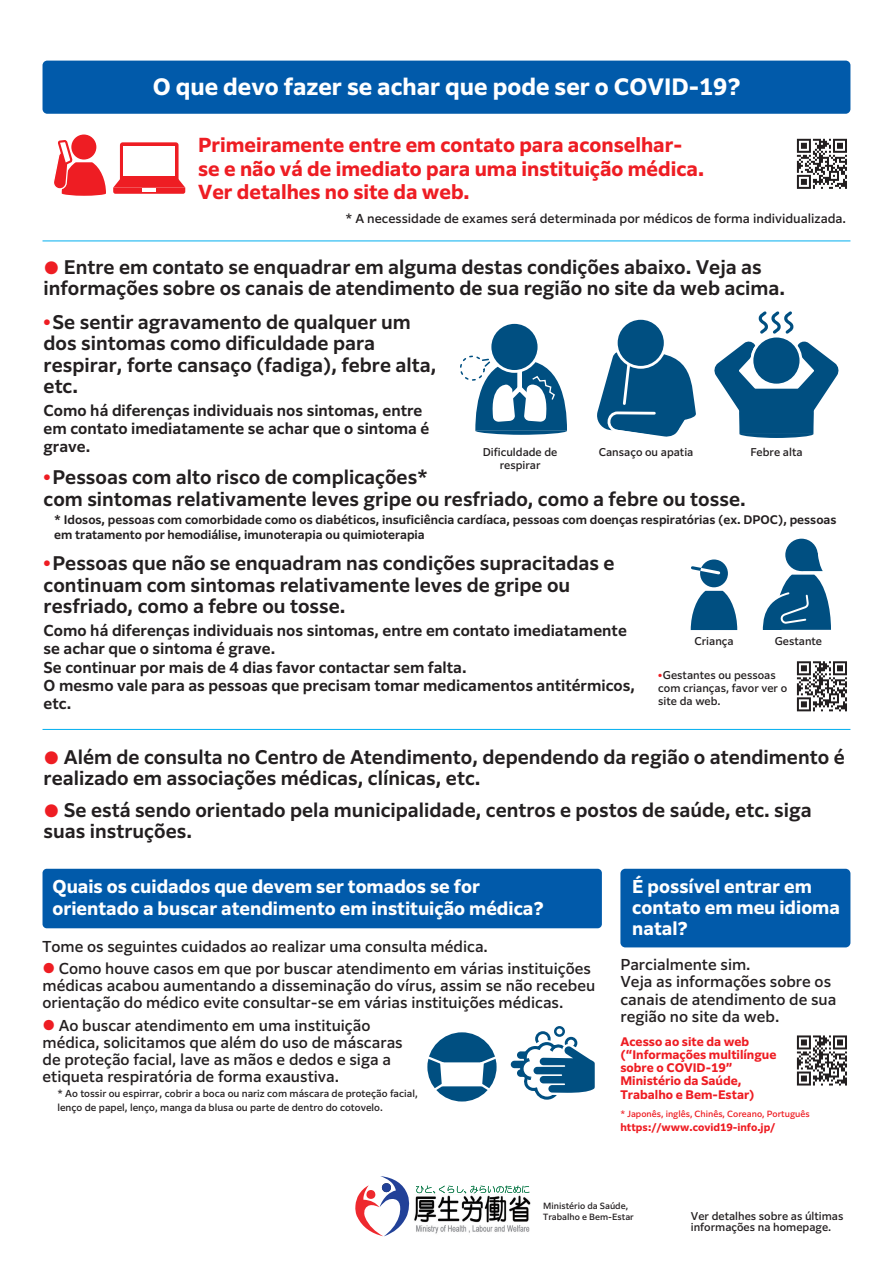
<style>
.page{position:relative;width:893px;height:1263px;background:#fff}
.page>*{position:absolute;margin:0;border:0;box-sizing:border-box;transform-origin:0 0}
.t1{font:700 22.35px "Clarimo UDPE";color:#fff}
.t2{font:700 19.2px/23.4px "Clarimo UDPE";color:#ee1d23}
.t3{font:600 18.6px/21.3px "Clarimo UDPE";color:#231f20}
.t4{font:700 17.55px/21.3px "Clarimo UDPE";color:#fff}
.t5{font:500 14.85px/17px "Clarimo UDPE";color:#231f20}
.t6{font:600 14.85px/18px "Clarimo UDPE";color:#231f20}
.t7{font:500 12.15px "Clarimo UDPE";color:#231f20}
.t8{font:600 11.7px/14.9px "Clarimo UDPE";color:#231f20}
.t9{font:700 11.7px/13.4px "Clarimo UDPE";color:#ee1d23}
.t10{font:500 10.65px/12.8px "Clarimo UDPE";color:#231f20}
.t11{font:700 10.05px "Clarimo UDPE";color:#ee1d23}
.t12{font:500 9.6px/13.8px "Clarimo UDPE";color:#231f20}
.t13{font:500 8.55px "Clarimo UDPE";color:#ee1d23}
.t14{font:500 8.55px/10.6px "Clarimo UDPE";color:#231f20}
.s1{font-size:16.8px;color:#ee1d23}
.s2{font-size:13.35px;color:#ee1d23}
</style>
<div class="page">
<svg style="left:355px;top:1176px;width:55px;height:60px"></svg>
<svg style="left:416px;top:1185px;width:113px;height:8px"></svg>
<img style="left:414px;top:1194px;width:117px;height:40px">
<div style="left:43px;top:869px;width:559px;height:59px;background:#015aaa;border-radius:4px"></div>
<div style="left:620px;top:869px;width:230px;height:78px;background:#015aaa;border-radius:5px"></div>
<div style="left:43px;top:61px;width:807px;height:53px;background:#015aaa;border-radius:5px"></div>
<hr style="left:43px;top:240px;width:807px;height:1px;background:#00aeef">
<hr style="left:43px;top:729px;width:807px;height:1px;background:#00aeef">
<svg style="left:797px;top:1035px;width:50px;height:50px"></svg>
<svg style="left:797px;top:661px;width:50px;height:50px"></svg>
<svg style="left:797px;top:139px;width:50px;height:50px"></svg>
<div style="left:120px;top:142px;width:59px;height:40px;background:linear-gradient(to right,#ee1d23,#ee1d23);border-radius:3px"></div>
<svg style="left:113px;top:177px;width:72px;height:17px"></svg>
<div style="left:124px;top:146px;width:51px;height:29px;background:#fff"></div>
<hr style="left:142px;top:188px;width:14px;height:4px;background:#fff">
<div style="left:71px;top:135px;width:25px;height:25px;background:#ee1d23;border-radius:50%"></div>
<svg style="left:54px;top:140px;width:52px;height:56px"></svg>
<svg style="left:714px;top:311px;width:125px;height:127px"></svg>
<svg style="left:597px;top:319px;width:99px;height:118px"></svg>
<svg style="left:460px;top:323px;width:107px;height:112px"></svg>
<div style="left:427px;top:1032px;width:70px;height:69px;background:#004f81;border-radius:50%"></div>
<svg style="left:427px;top:1054px;width:70px;height:39px"></svg>
<div style="left:535px;top:1031px;width:16px;height:15px;border:3px solid #004f81;border-radius:50%"></div>
<div style="left:554px;top:1026px;width:11px;height:11px;border:2px solid #004f81;border-radius:50%"></div>
<svg style="left:510px;top:1036px;width:85px;height:64px"></svg>
<svg style="left:691px;top:591px;width:46px;height:39px"></svg>
<div style="left:785px;top:539px;width:33px;height:32px;background:#004f81;border-radius:50%"></div>
<svg style="left:762px;top:552px;width:69px;height:78px"></svg>
<div style="left:700px;top:559px;width:28px;height:28px;background:#004f81;border-radius:50%"></div>
<svg style="left:691px;top:564px;width:30px;height:12px"></svg>
<p class="t1" style="left:153px;top:68px;width:589px">O que devo fazer se achar que pode ser o COVID-19?</p>
<p class="t2" style="left:198px;top:132px;width:507px">Primeiramente entre em contato para aconselhar&shy;se e não vá de imediato para uma instituição médica.<br>Ver detalhes no site da web.</p>
<p class="t7" style="left:345px;top:209px;width:502px">* A necessidade de exames será determinada por médicos de forma individualizada.</p>
<p class="t3" style="left:44px;top:255px;width:743px"><span class="s1">●</span> Entre em contato se enquadrar em alguma destas condições abaixo. Veja as informações sobre os canais de atendimento de sua região no site da web acima.</p>
<p class="t3" style="left:44px;top:310px;width:394px"><sup>●</sup> Se sentir agravamento de qualquer um dos sintomas como dificuldade para respirar, forte cansaço (fadiga), febre alta, etc.</p>
<p class="t6" style="left:44px;top:401px;width:387px">Como há diferenças individuais nos sintomas, entre em contato imediatamente se achar que o sintoma é grave.</p>
<p class="t3" style="left:44px;top:465px;width:704px"><sup>●</sup> Pessoas com alto risco de complicações*<br>com sintomas relativamente leves gripe ou resfriado, como a febre ou tosse.</p>
<p class="t8" style="left:54px;top:511px;width:784px">* Idosos, pessoas com comorbidade como os diabéticos, insuficiência cardíaca, pessoas com doenças respiratórias (ex. DPOC), pessoas em tratamento por hemodiálise, imunoterapia ou quimioterapia</p>
<p class="t3" style="left:44px;top:552px;width:572px"><sup>●</sup> Pessoas que não se enquadram nas condições supracitadas e continuam com sintomas relativamente leves de gripe ou resfriado, como a febre ou tosse.</p>
<p class="t6" style="left:44px;top:621px;width:593px">Como há diferenças individuais nos sintomas, entre em contato imediatamente se achar que o sintoma é grave.<br>Se continuar por mais de 4 dias favor contactar sem falta.<br>O mesmo vale para as pessoas que precisam tomar medicamentos antitérmicos, etc.</p>
<p class="t10" style="left:483px;top:445px;width:76px;text-align:center">Dificuldade de respirar</p>
<p class="t10" style="left:599px;top:445px;width:96px">Cansaço ou apatia</p>
<p class="t10" style="left:750px;top:445px;width:54px">Febre alta</p>
<p class="t10" style="left:694px;top:633px;width:41px">Criança</p>
<p class="t10" style="left:775px;top:633px;width:49px">Gestante</p>
<p class="t10" style="left:658px;top:668px;width:130px"><sup>●</sup>Gestantes ou pessoas com crianças, favor ver o site da web.</p>
<p class="t3" style="left:44px;top:745px;width:803px"><span class="s1">●</span> Além de consulta no Centro de Atendimento, dependendo da região o atendimento é realizado em associações médicas, clínicas, etc.</p>
<p class="t3" style="left:44px;top:798px;width:770px"><span class="s1">●</span> Se está sendo orientado pela municipalidade, centros e postos de saúde, etc. siga suas instruções.</p>
<p class="t4" style="left:632px;top:874px;width:209px">É possível entrar em contato em meu idioma natal?</p>
<p class="t4" style="left:53px;top:875px;width:493px">Quais os cuidados que devem ser tomados se for orientado a buscar atendimento em instituição médica?</p>
<p class="t5" style="left:43px;top:937px;width:447px">Tome os seguintes cuidados ao realizar uma consulta médica.</p>
<p class="t5" style="left:43px;top:959px;width:554px"><span class="s2">●</span> Como houve casos em que por buscar atendimento em várias instituições médicas acabou aumentando a disseminação do vírus, assim se não recebeu orientação do médico evite consultar-se em várias instituições médicas.</p>
<p class="t5" style="left:43px;top:1015px;width:362px"><span class="s2">●</span> Ao buscar atendimento em uma instituição médica, solicitamos que além do uso de máscaras de proteção facial, lave as mãos e dedos e siga a etiqueta respiratória de forma exaustiva.</p>
<p class="t12" style="left:57px;top:1086px;width:362px">* Ao tossir ou espirrar, cobrir a boca ou nariz com máscara de proteção facial, lenço de papel, lenço, manga da blusa ou parte de dentro do cotovelo.</p>
<p class="t5" style="left:620px;top:955px;width:218px">Parcialmente sim.<br>Veja as informações sobre os canais de atendimento de sua região no site da web.</p>
<p class="t9" style="left:620px;top:1034px;width:158px">Acesso ao site da web (“Informações multilíngue sobre o COVID-19”<br>Ministério da Saúde,<br>Trabalho e Bem-Estar)</p>
<p class="t13" style="left:620px;top:1107px;width:191px">* Japonês, inglês, Chinês, Coreano, Português</p>
<p class="t11" style="left:620px;top:1119px;width:156px">https://www.covid19-info.jp/</p>
<p class="t14" style="left:543px;top:1200px;width:92px">Ministério da Saúde,<br>Trabalho e Bem-Estar</p>
<p class="t10" style="left:691px;top:1209px;width:154px;line-height:11.7px">Ver detalhes sobre as últimas informações na homepage.</p>
</div>
